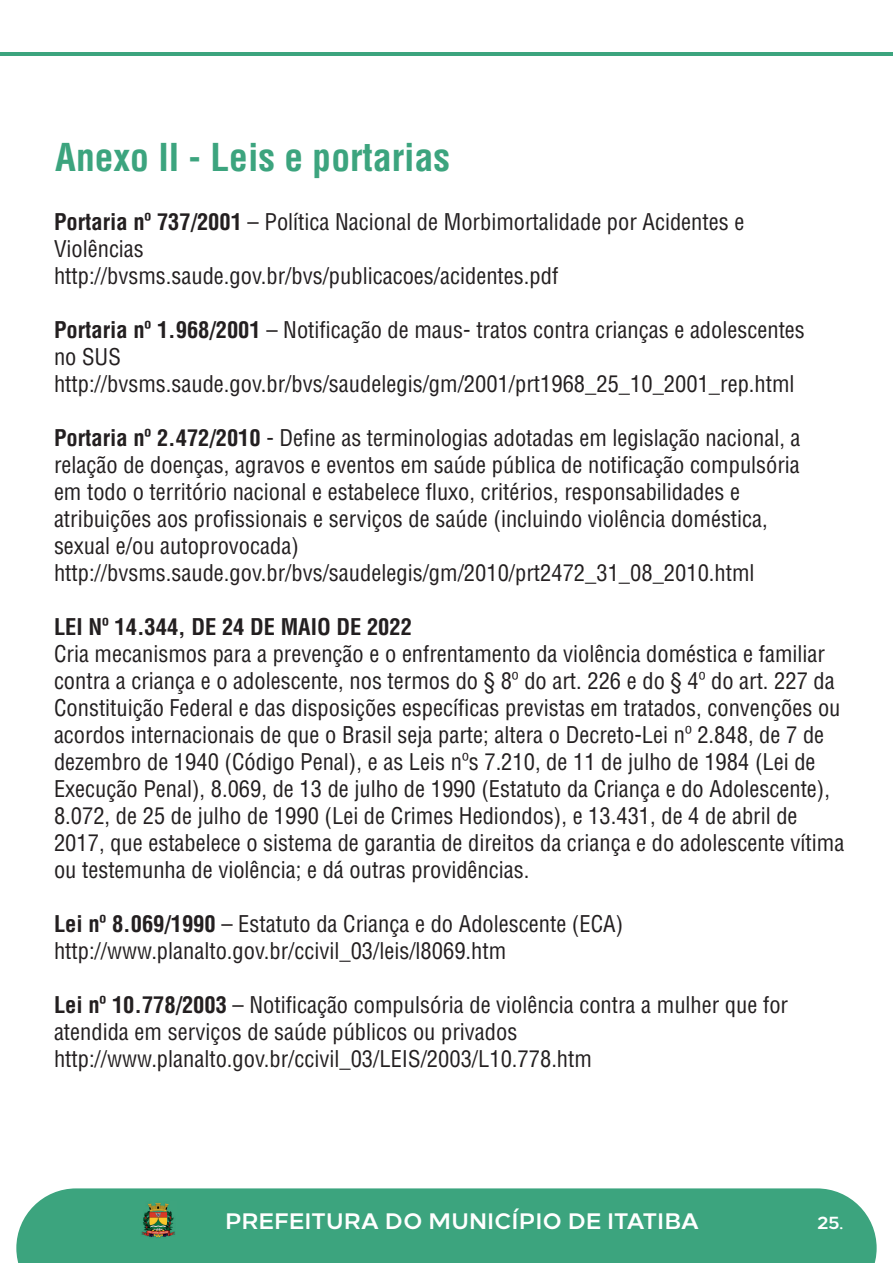
<style>
.page{position:relative;width:893px;height:1263px;background:#fff}
.page>*{position:absolute;margin:0;border:0;box-sizing:border-box;transform-origin:0 0}
.t1{font:700 condensed 37.5px "Helvetica LT Std";color:#3ca47e}
.t2{font:condensed 22.5px/27px "Helvetica LT Std";color:#231f20}
.t3{font:700 condensed 22.5px "Helvetica LT Std";color:#231f20}
.t4{font:700 22.35px "Loew";color:#fff}
.t5{font:700 18px "Loew";color:#fff}
.s1{font-weight:700}
</style>
<div class="page">
<div style="left:16px;top:1188px;width:861px;height:75px;background:#3ca47e"></div>
<img style="left:141px;top:1201px;width:35px;height:37px">
<hr style="left:0;top:53px;width:893px;height:3px;background:#3ca47e">
<h1 class="t1" style="left:55px;top:134px;width:396px">Anexo II - Leis e portarias</h1>
<p class="t2" style="left:54px;top:208px;width:692px"><span class="s1">Portaria nº 737/2001</span> – Política Nacional de Morbimortalidade por Acidentes e<br>Violências<br>http://bvsms.saude.gov.br/bvs/publicacoes/acidentes.pdf</p>
<p class="t2" style="left:54px;top:316px;width:752px"><span class="s1">Portaria nº 1.968/2001</span> – Notificação de maus- tratos contra crianças e adolescentes no SUS http://bvsms.saude.gov.br/bvs/saudelegis/gm/2001/prt1968_25_10_2001_rep.html</p>
<p class="t2" style="left:54px;top:424px;width:748px"><span class="s1">Portaria nº 2.472/2010</span> - Define as terminologias adotadas em legislação nacional, a relação de doenças, agravos e eventos em saúde pública de notificação compulsória em todo o território nacional e estabelece fluxo, critérios, responsabilidades e atribuições aos profissionais e serviços de saúde (incluindo violência doméstica, sexual e/ou autoprovocada) http://bvsms.saude.gov.br/bvs/saudelegis/gm/2010/prt2472_31_08_2010.html</p>
<p class="t3" style="left:54px;top:613px;width:359px">LEI Nº 14.344, DE 24 DE MAIO DE 2022</p>
<p class="t2" style="left:54px;top:640px;width:792px">Cria mecanismos para a prevenção e o enfrentamento da violência doméstica e familiar contra a criança e o adolescente, nos termos do § 8º do art. 226 e do § 4º do art. 227 da Constituição Federal e das disposições específicas previstas em tratados, convenções ou acordos internacionais de que o Brasil seja parte; altera o Decreto-Lei nº 2.848, de 7 de dezembro de 1940 (Código Penal), e as Leis nºs 7.210, de 11 de julho de 1984 (Lei de Execução Penal), 8.069, de 13 de julho de 1990 (Estatuto da Criança e do Adolescente), 8.072, de 25 de julho de 1990 (Lei de Crimes Hediondos), e 13.431, de 4 de abril de 2017, que estabelece o sistema de garantia de direitos da criança e do adolescente vítima ou testemunha de violência; e dá outras providências.</p>
<p class="t2" style="left:54px;top:910px;width:571px"><span class="s1">Lei nº 8.069/1990</span> – Estatuto da Criança e do Adolescente (ECA) http://www.planalto.gov.br/ccivil_03/leis/l8069.htm</p>
<p class="t2" style="left:54px;top:991px;width:736px"><span class="s1">Lei nº 10.778/2003</span> – Notificação compulsória de violência contra a mulher que for atendida em serviços de saúde públicos ou privados http://www.planalto.gov.br/ccivil_03/LEIS/2003/L10.778.htm</p>
<p class="t4" style="left:225px;top:1202px;width:476px">PREFEITURA DO MUNICÍPIO DE ITATIBA</p>
<p class="t5" style="left:817px;top:1208px;width:27px">25.</p>
</div>
